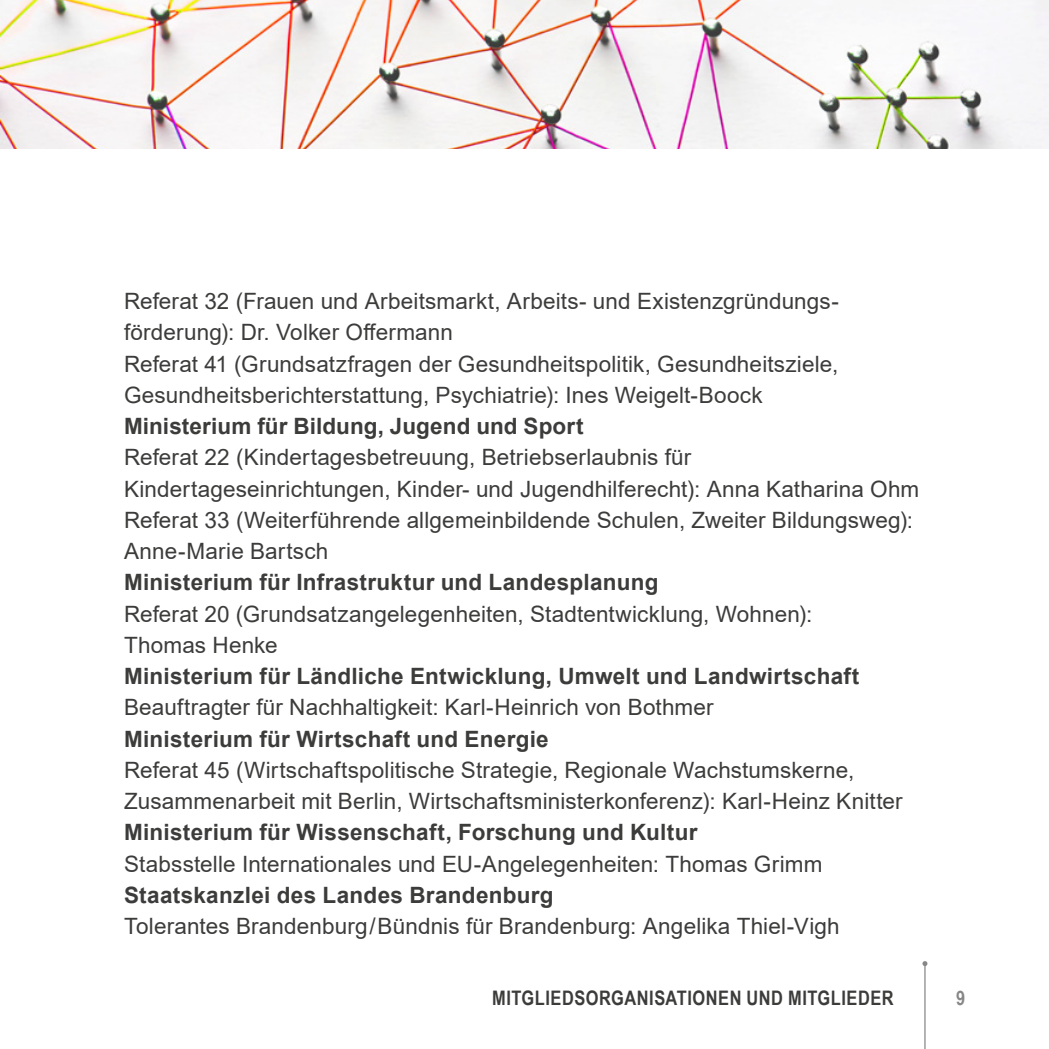
<style>
.page{position:relative;width:1049px;height:1049px;background:#fff}
.page>*{position:absolute;margin:0;border:0;box-sizing:border-box;transform-origin:0 0}
.Namen{font:22.5px/31.2px "Arial";letter-spacing:.005em;color:#3c3c3b}
.Namen-2{font:700 22.5px "Arial";letter-spacing:.01em;color:#3c3c3b}
.Kapitelunterschrift{font:700 20px "Arial Narrow";letter-spacing:.025em;color:#3c3c3b}
.t1{font:700 20px "Arial Narrow";color:#878787}
</style>
<div class="page">
<hr style="left:924px;top:963px;width:1px;height:86px;background:#878787">
<svg style="left:922px;top:961px;width:5px;height:5px"></svg>
<img style="left:0;top:0;width:1049px;height:149px">
<p class="Namen" style="left:124px;top:285px;width:716px">Referat 32 (Frauen und Arbeitsmarkt, Arbeits- und Existenzgründungs&shy;förderung): Dr. Volker Offermann</p>
<p class="Namen" style="left:124px;top:348px;width:716px">Referat 41 (Grundsatzfragen der Gesundheitspolitik, Gesundheitsziele,</p>
<p class="Namen" style="left:124px;top:379px;width:640px">Gesundheitsberichterstattung, Psychiatrie): Ines Weigelt-Boock</p>
<p class="Namen-2" style="left:124px;top:410px;width:461px">Ministerium für Bildung, Jugend und Sport</p>
<p class="Namen" style="left:124px;top:442px;width:797px">Referat 22 (Kindertagesbetreuung, Betriebserlaubnis für<br>Kindertageseinrichtungen, Kinder- und Jugendhilferecht): Anna Katharina Ohm</p>
<p class="Namen" style="left:124px;top:504px;width:791px">Referat 33 (Weiterführende allgemeinbildende Schulen, Zweiter Bildungsweg):<br>Anne-Marie Bartsch</p>
<h3 class="Namen-2" style="left:124px;top:567px;width:536px">Ministerium für Infrastruktur und Landesplanung</h3>
<p class="Namen" style="left:124px;top:598px;width:690px">Referat 20 (Grundsatzangelegenheiten, Stadtentwicklung, Wohnen):<br>Thomas Henke</p>
<h3 class="Namen-2" style="left:124px;top:660px;width:737px">Ministerium für Ländliche Entwicklung, Umwelt und Landwirtschaft</h3>
<p class="Namen" style="left:124px;top:692px;width:591px">Beauftragter für Nachhaltigkeit: Karl-Heinrich von Bothmer</p>
<h3 class="Namen-2" style="left:124px;top:723px;width:426px">Ministerium für Wirtschaft und Energie</h3>
<p class="Namen" style="left:124px;top:754px;width:780px">Referat 45 (Wirtschaftspolitische Strategie, Regionale Wachstumskerne,<br>Zusammenarbeit mit Berlin, Wirtschaftsministerkonferenz): Karl-Heinz Knitter</p>
<h3 class="Namen-2" style="left:124px;top:817px;width:575px">Ministerium für Wissenschaft, Forschung und Kultur</h3>
<p class="Namen" style="left:124px;top:848px;width:700px">Stabsstelle Internationales und EU-Angelegenheiten: Thomas Grimm</p>
<h3 class="Namen-2" style="left:124px;top:879px;width:431px">Staatskanzlei des Landes Brandenburg</h3>
<p class="Namen" style="left:124px;top:910px;width:717px">Tolerantes Brandenburg / Bündnis für Brandenburg: Angelika Thiel-Vigh</p>
<p class="Kapitelunterschrift" style="left:492px;top:983px;width:403px">MITGLIEDSORGANISATIONEN UND MITGLIEDER</p>
<p class="t1" style="left:956px;top:983px;width:11px">9</p>
</div>
